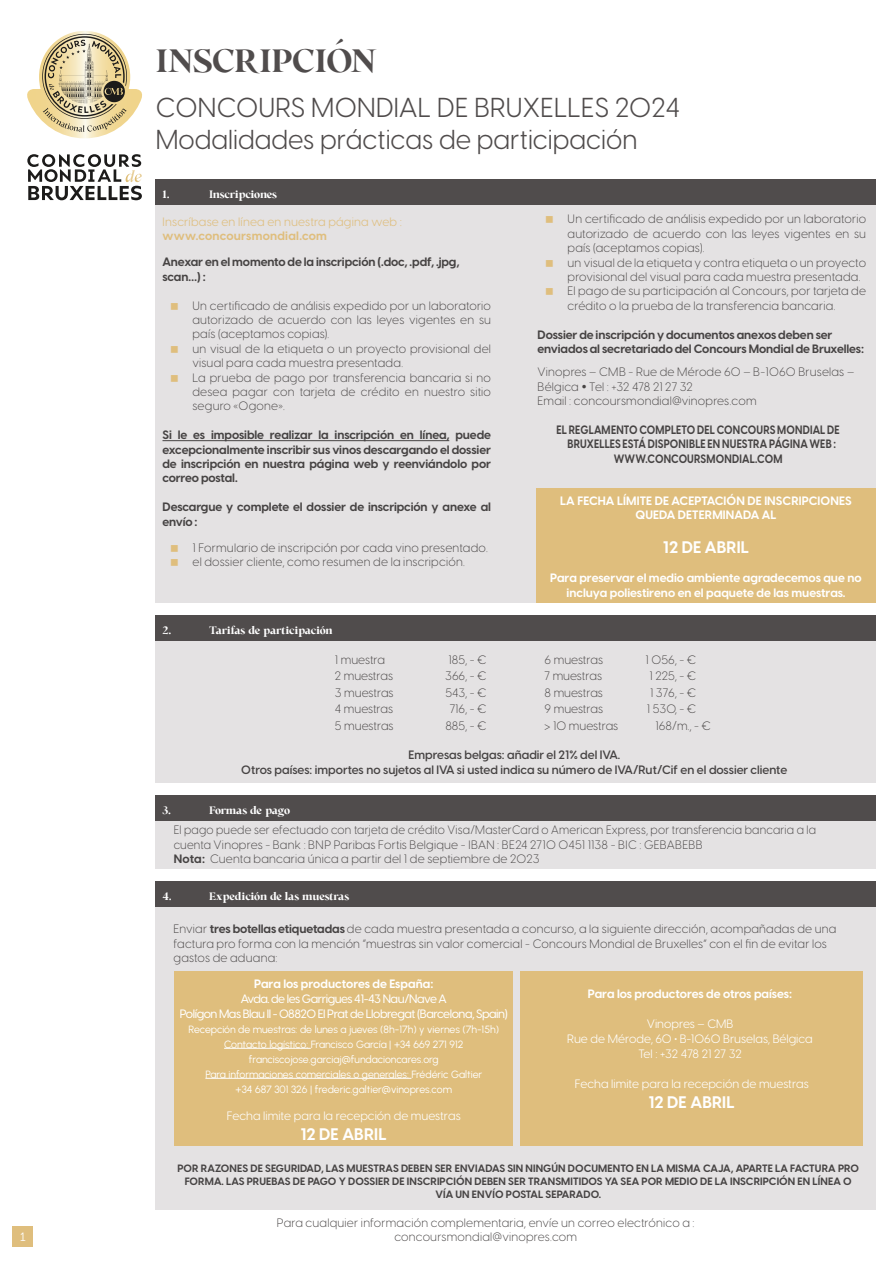
<style>
.page{position:relative;width:893px;height:1263px;background:#fff}
.page>*{position:absolute;margin:0;border:0;box-sizing:border-box;transform-origin:0 0}
.t1{font:700 36px "Cita Pro";letter-spacing:-.005em;color:#504c4c}
.t2{font:27px/32.4px "Visby CF";color:#504c4c}
.t3{font:700 16.5px "Visby CF";letter-spacing:.01em;color:#fff}
.t4{font:300 12px/14.4px "Visby CF";letter-spacing:.015em;color:#464343}
.t5{font:700 12px/14.4px "Visby CF";letter-spacing:-.005em;color:#464343}
.t6{font:300 12px/14.4px "Visby CF";letter-spacing:.015em;color:#464343;scale:.96 1}
.t7{font:700 12px/14.4px "Visby CF";color:#fff;text-align:center}
.t8{font:12px/15px "Visby CF";color:#fff;text-align:center}
.t9{font:600 12px/14.4px "Visby CF";color:#464343;text-align:center}
.t10{font:500 12px/15px "Visby CF";letter-spacing:-.04em;color:#fff;text-align:center}
.t11{font:700 12px "Cita Pro";letter-spacing:-.025em;color:#fff}
.t12{font:700 12px "Visby CF";letter-spacing:-.005em;color:#464343;scale:.87 1}
.t13{font:700 12px "Visby CF";letter-spacing:.015em;color:#464343;scale:.87 1}
.t14{font:12px "Visby CF";letter-spacing:.015em;color:#dfbe7d}
.t15{font:700 12px "Visby CF";letter-spacing:.02em;color:#dfbe7d}
.t16{font:700 12px "Visby CF";letter-spacing:.02em;color:#464343;scale:.87 1}
.t17{font:300 12px "Visby CF";letter-spacing:-.005em;color:#464343}
.t18{font:12px "Museo Sans 300";color:#fff}
.t19{font:10.5px/15px "Urbanist";letter-spacing:-.005em;color:#fff;text-align:center}
.t20{font:700 10.5px/12.6px "Visby CF";letter-spacing:.01em;color:#464343;text-align:center}
.s1{font-weight:700}
.s2{font-family:"Cita Pro"}
</style>
<div class="page">
<svg style="left:27px;top:154px;width:115px;height:46px"></svg>
<svg style="left:27px;top:31px;width:115px;height:107px"></svg>
<div style="left:155px;top:185px;width:720px;height:418px;background:#e4e2e3"></div>
<hr style="left:162px;top:440px;width:287px;height:1px;background:#464343">
<div style="left:155px;top:818px;width:720px;height:51px;background:#e4e2e3"></div>
<div style="left:155px;top:796px;width:720px;height:25px;background:#504c4c"></div>
<div style="left:155px;top:179px;width:720px;height:26px;background:#504c4c"></div>
<div style="left:536px;top:489px;width:339px;height:114px;background:#dfbe7d"></div>
<div style="left:155px;top:903px;width:720px;height:307px;background:#e4e2e3"></div>
<div style="left:155px;top:881px;width:720px;height:26px;background:#504c4c"></div>
<div style="left:520px;top:972px;width:343px;height:174px;background:#dfbe7d"></div>
<div style="left:174px;top:972px;width:339px;height:174px;background:#dfbe7d"></div>
<hr style="left:224px;top:1048px;width:87px;height:1px;background:#fff">
<hr style="left:205px;top:1078px;width:206px;height:1px;background:#fff">
<div style="left:155px;top:638px;width:720px;height:145px;background:#e4e2e3"></div>
<div style="left:155px;top:616px;width:720px;height:25px;background:#504c4c"></div>
<div style="left:13px;top:1226px;width:20px;height:20px;background:#dfbe7d"></div>
<p class="t18" style="left:20px;top:1230px;width:7px">1</p>
<h1 class="t1" style="left:156px;top:37px;width:223px">INSCRIPCIÓN</h1>
<h2 class="t2" style="left:156px;top:89px;width:526px">CONCOURS MONDIAL DE BRUXELLES 2024<br>Modalidades prácticas de participación</h2>
<p class="t11" style="left:162px;top:186px;width:8px">1.</p>
<p class="t11" style="left:209px;top:186px;width:70px">Inscripciones</p>
<p class="t14" style="left:162px;top:212px;width:241px">Inscríbase en línea en nuestra página web :</p>
<p class="t15" style="left:162px;top:226px;width:166px">www.concoursmondial.com</p>
<p class="t5" style="left:162px;top:254px;width:298px">Anexar en el momento de la inscripción (.doc, .pdf, .jpg, scan…) :</p>
<p class="t4" style="left:192px;top:297px;width:300px">Un certificado de análisis expedido por un laboratorio autorizado de acuerdo con las leyes vigentes en su país (aceptamos copias).<br>un visual de la etiqueta o un proyecto provisional del visual para cada muestra presentada.<br>La prueba de pago por transferencia bancaria si no desea pagar con tarjeta de crédito en nuestro sitio seguro «Ogone».</p>
<p class="t5" style="left:162px;top:427px;width:330px;text-align:justify">Si le es imposible realizar la inscripción en línea, puede excepcionalmente inscribir sus vinos descargando el dossier de inscripción en nuestra página web y reenviándolo por correo postal.</p>
<p class="t5" style="left:162px;top:499px;width:330px">Descargue y complete el dossier de inscripción y anexe al envío :</p>
<p class="t4" style="left:192px;top:540px;width:297px">1 Formulario de inscripción por cada vino presentado. el dossier cliente, como resumen de la inscripción.</p>
<p class="t11" style="left:162px;top:623px;width:10px">2.</p>
<p class="t11" style="left:209px;top:623px;width:125px">Tarifas de participación</p>
<p class="t4" style="left:568px;top:211px;width:300px">Un certificado de análisis expedido por un laboratorio autorizado de acuerdo con las leyes vigentes en su país (aceptamos copias).<br>un visual de la etiqueta y contra etiqueta o un proyecto provisional del visual para cada muestra presentada.<br>El pago de su participación al Concours, por tarjeta de crédito o la prueba de la transferencia bancaria.</p>
<p class="t5" style="left:538px;top:326px;width:328px">Dossier de inscripción y documentos anexos deben ser enviados al secretariado del Concours Mondial de Bruxelles:</p>
<p class="t4" style="left:538px;top:364px;width:318px">Vinopres – CMB - Rue de Mérode 60 – B-1060 Bruselas –<br>Bélgica • Tel : +32 478 21 27 32<br>Email : concoursmondial@vinopres.com</p>
<p class="t13" style="left:556px;top:420px;width:327px">EL REGLAMENTO COMPLETO DEL CONCOURS MONDIAL DE</p>
<p class="t12" style="left:567px;top:435px;width:310px">BRUXELLES ESTÁ DISPONIBLE EN NUESTRA PÁGINA WEB :</p>
<p class="t16" style="left:614px;top:449px;width:195px">WWW.CONCOURSMONDIAL.COM</p>
<p class="t7" style="left:560px;top:493px;width:293px">LA FECHA LÍMITE DE ACEPTACIÓN DE INSCRIPCIONES<br>QUEDA DETERMINADA AL</p>
<h3 class="t3" style="left:663px;top:535px;width:88px">12 DE ABRIL</h3>
<p class="t7" style="left:550px;top:570px;width:313px">Para preservar el medio ambiente agradecemos que no incluya poliestireno en el paquete de las muestras.</p>
<p class="t4" style="left:544px;top:651px;width:60px">6 muestras</p>
<p class="t4" style="left:646px;top:651px;width:52px">1 056, - €</p>
<p class="t4" style="left:544px;top:668px;width:59px">7 muestras</p>
<p class="t4" style="left:650px;top:668px;width:48px">1 225, - €</p>
<p class="t4" style="left:544px;top:684px;width:60px">8 muestras</p>
<p class="t4" style="left:650px;top:684px;width:47px">1 376, - €</p>
<p class="t4" style="left:544px;top:701px;width:60px">9 muestras</p>
<p class="t4" style="left:647px;top:701px;width:51px">1 530, - €</p>
<p class="t4" style="left:544px;top:717px;width:75px">&gt; 10 muestras</p>
<p class="t4" style="left:655px;top:717px;width:57px">168/m., - €</p>
<p class="t9" style="left:241px;top:747px;width:547px">Empresas belgas: añadir el 21% del IVA.<br>Otros países: importes no sujetos al IVA si usted indica su número de IVA/Rut/Cif en el dossier cliente</p>
<p class="t17" style="left:335px;top:650px;width:52px">1 muestra</p>
<p class="t4" style="left:449px;top:651px;width:39px">185, - €</p>
<p class="t4" style="left:335px;top:668px;width:60px">2 muestras</p>
<p class="t4" style="left:445px;top:668px;width:43px">366, - €</p>
<p class="t4" style="left:335px;top:684px;width:60px">3 muestras</p>
<p class="t4" style="left:445px;top:684px;width:43px">543, - €</p>
<p class="t4" style="left:335px;top:701px;width:60px">4 muestras</p>
<p class="t4" style="left:450px;top:701px;width:38px">716, - €</p>
<p class="t4" style="left:335px;top:717px;width:60px">5 muestras</p>
<p class="t4" style="left:445px;top:717px;width:42px">885, - €</p>
<p class="t11" style="left:162px;top:803px;width:10px">3.</p>
<p class="t11" style="left:209px;top:803px;width:83px">Formas de pago</p>
<p class="t6" style="left:174px;top:822px;width:670px">El pago puede ser efectuado con tarjeta de crédito Visa/MasterCard o American Express, por transferencia bancaria a la cuenta Vinopres - Bank : BNP Paribas Fortis Belgique - IBAN : BE24 2710 0451 1138 - BIC : GEBABEBB<br><span class="s1">Nota:</span> Cuenta bancaria única a partir del 1 de septiembre de 2023</p>
<p class="t11" style="left:162px;top:888px;width:11px">4.</p>
<p class="t11" style="left:209px;top:888px;width:142px">Expedición de las muestras</p>
<p class="t4" style="left:174px;top:921px;width:664px">Enviar <span class="s1">tres botellas etiquetadas</span> de cada muestra presentada a concurso, a la siguiente dirección, acompañadas de una factura pro forma con la mención “muestras sin valor comercial - Concours Mondial de Bruxelles” con el fin de evitar los gastos de aduana:</p>
<p class="t7" style="left:254px;top:976px;width:181px">Para los productores de España:</p>
<p class="t10" style="left:180px;top:990px;width:330px">Avda. de les Garrigues 41-43 Nau/Nave A<br>Polígon Mas Blau II - 08820 El Prat de Llobregat (Barcelona, Spain)</p>
<p class="t19" style="left:188px;top:1021px;width:312px">Recepción de muestras: de lunes a jueves (8h-17h) y viernes (7h-15h)<br>Contacto logístico: Francisco García | +34 669 271 912 franciscojose.garciaj@fundacioncares.org<br>Para informaciones comerciales o generales: Frédéric Galtier<br>+34 687 301 326 | frederic.galtier@vinopres.com</p>
<p class="t8" style="left:227px;top:1107px;width:235px">Fecha limite para la recepción de muestras</p>
<h3 class="t3" style="left:300px;top:1121px;width:88px">12 DE ABRIL</h3>
<p class="t20" style="left:177px;top:1162px;width:683px">POR RAZONES DE SEGURIDAD, LAS MUESTRAS DEBEN SER ENVIADAS SIN NINGÚN DOCUMENTO EN LA MISMA CAJA, APARTE LA FACTURA PRO<br>FORMA. LAS PRUEBAS DE PAGO Y DOSSIER DE INSCRIPCIÓN DEBEN SER TRANSMITIDOS YA SEA POR MEDIO DE LA INSCRIPCIÓN EN LÍNEA O<br>VÍA UN ENVÍO POSTAL SEPARADO.</p>
<p class="t7" style="left:588px;top:986px;width:206px">Para los productores de otros países:</p>
<p class="t8" style="left:567px;top:1016px;width:247px">Vinopres – CMB<br>Rue de Mérode, 60 <span class="s2">•</span> B-1060 Bruselas, Bélgica<br>Tel : +32 478 21 27 32</p>
<p class="t8" style="left:575px;top:1076px;width:235px">Fecha limite para la recepción de muestras</p>
<h3 class="t3" style="left:648px;top:1090px;width:88px">12 DE ABRIL</h3>
<p class="t4" style="left:277px;top:1214px;width:419px;text-align:center">Para cualquier información complementaria, envíe un correo electrónico a : concoursmondial@vinopres.com</p>
</div>
